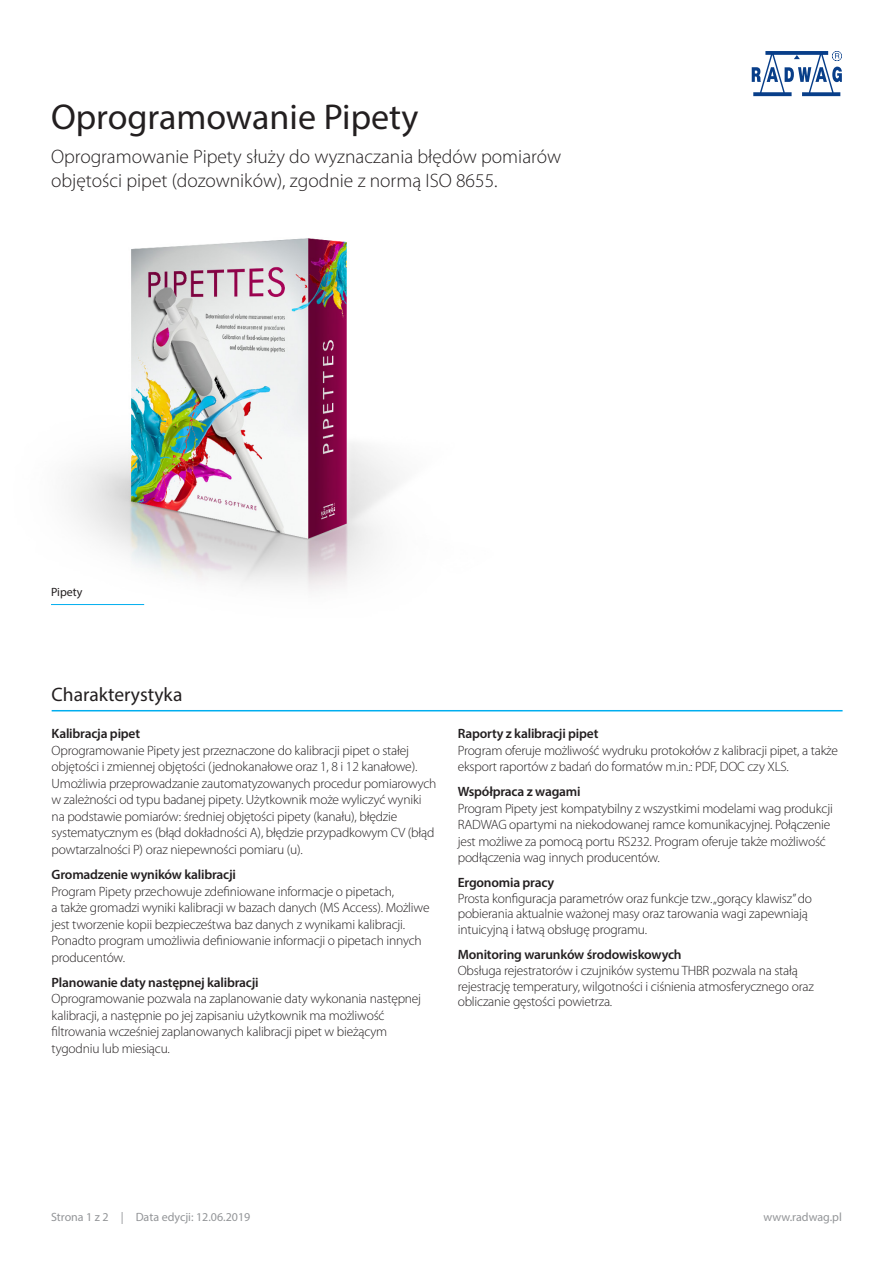
<style>
.page{position:relative;width:893px;height:1263px;background:#fff}
.page>*{position:absolute;margin:0;border:0;box-sizing:border-box;transform-origin:0 0}
.Nazwa_wagi{font:36px "Myriad Pro";color:#231f20}
.Podtytuł{font:300 19.5px/23.4px "Myriad Pro";color:#231f20}
.Linia_grupa{font:19.5px "Myriad Pro";color:#231f20}
.Opis_wagi{font:300 13.5px/16.5px "Myriad Pro";letter-spacing:-.015em;color:#231f20}
.Pagina{font:12px "Myriad Pro";color:#939598}
.Zdjęcia_podpisy{font:12px "Myriad Pro";color:#231f20}
.s1{font-weight:600}
</style>
<div class="page">
<svg style="left:752px;top:51px;width:90px;height:45px"></svg>
<img style="left:51px;top:238px;width:347px;height:368px">
<hr style="left:51px;top:604px;width:93px;height:1px;background:#00aeef">
<hr style="left:52px;top:710px;width:791px;height:1px;background:#00aeef">
<p class="Nazwa_wagi" style="left:51px;top:95px;width:369px">Oprogramowanie Pipety</p>
<p class="Podtytuł" style="left:51px;top:145px;width:512px">Oprogramowanie Pipety służy do wyznaczania błędów pomiarów objętości pipet (dozowników), zgodnie z normą ISO 8655.</p>
<p class="Zdjęcia_podpisy" style="left:51px;top:585px;width:33px">Pipety</p>
<p class="Linia_grupa" style="left:52px;top:682px;width:132px">Charakterystyka</p>
<p class="Opis_wagi" style="left:52px;top:726px;width:386px"><span class="s1">Kalibracja pipet<br></span>Oprogramowanie Pipety jest przeznaczone do kalibracji pipet o stałej objętości i zmiennej objętości (jednokanałowe oraz 1, 8 i 12 kanałowe).<br>Umożliwia przeprowadzanie zautomatyzowanych procedur pomiarowych w zależności od typu badanej pipety. Użytkownik może wyliczyć wyniki na podstawie pomiarów: średniej objętości pipety (kanału), błędzie systematycznym es (błąd dokładności A), błędzie przypadkowym CV (błąd powtarzalności P) oraz niepewności pomiaru (u).</p>
<p class="Opis_wagi" style="left:52px;top:866px;width:379px"><span class="s1">Gromadzenie wyników kalibracji<br></span>Program Pipety przechowuje zdefiniowane informacje o pipetach,<br>a także gromadzi wyniki kalibracji w bazach danych (MS Access). Możliwe jest tworzenie kopii bezpiecześtwa baz danych z wynikami kalibracji.<br>Ponadto program umożliwia definiowanie informacji o pipetach innych producentów.</p>
<p class="Opis_wagi" style="left:52px;top:974px;width:371px"><span class="s1">Planowanie daty następnej kalibracji<br></span>Oprogramowanie pozwala na zaplanowanie daty wykonania następnej kalibracji, a następnie po jej zapisaniu użytkownik ma możliwość filtrowania wcześniej zaplanowanych kalibracji pipet w bieżącym tygodniu lub miesiącu.</p>
<p class="Opis_wagi" style="left:458px;top:726px;width:382px"><span class="s1">Raporty z kalibracji pipet<br></span>Program oferuje możliwość wydruku protokołów z kalibracji pipet, a także eksport raportów z badań do formatów m.in.: PDF, DOC czy XLS.</p>
<p class="Opis_wagi" style="left:458px;top:784px;width:377px"><span class="s1">Współpraca z wagami<br></span>Program Pipety jest kompatybilny z wszystkimi modelami wag produkcji RADWAG opartymi na niekodowanej ramce komunikacyjnej. Połączenie jest możliwe za pomocą portu RS232. Program oferuje także możliwość podłączenia wag innych producentów.</p>
<p class="Opis_wagi" style="left:458px;top:874px;width:356px;line-height:15.8px"><span class="s1">Ergonomia pracy<br></span>Prosta konfiguracja parametrów oraz funkcje tzw. „gorący klawisz” do pobierania aktualnie ważonej masy oraz tarowania wagi zapewniają intuicyjną i łatwą obsługę programu.</p>
<p class="Opis_wagi" style="left:458px;top:946px;width:358px;line-height:15.8px"><span class="s1">Monitoring warunków środowiskowych<br></span>Obsługa rejestratorów i czujników systemu THBR pozwala na stałą rejestrację temperatury, wilgotności i ciśnienia atmosferycznego oraz obliczanie gęstości powietrza.</p>
<p class="Pagina" style="left:51px;top:1209px;width:201px">Strona 1 z 2 | Data edycji: 12.06.2019</p>
<p class="Pagina" style="left:763px;top:1209px;width:80px">www.radwag.pl</p>
</div>
